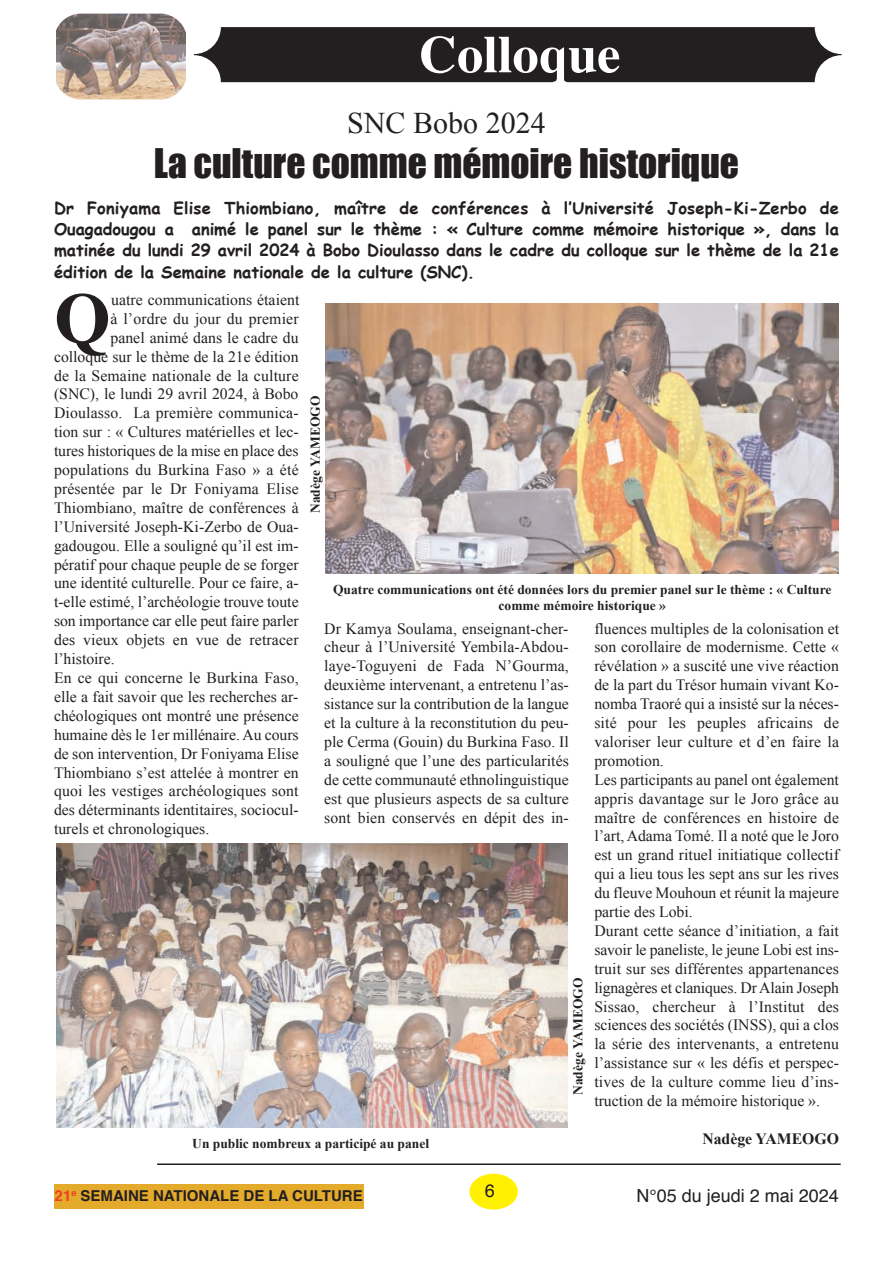
<style>
.page{position:relative;width:893px;height:1263px;background:#fff}
.page>*{position:absolute;margin:0;border:0;box-sizing:border-box;transform-origin:0 0}
.t1{font:700 72.75px "Times New Roman";color:#231f20}
.t2{font:700 52.5px "Times";color:#fff}
.t3{font:37.5px "Impact";color:#231f20}
.t4{font:30px "Times New Roman";color:#231f20}
.t5{font:18px "Helvetica";color:#231f20}
.t6{font:700 16.5px/21.3px "Comic Sans MS";color:#231f20;text-align:justify}
.t7{font:15.75px/18.9px "Times New Roman";color:#231f20;text-align:justify}
.t8{font:700 15.75px "Times New Roman";color:#231f20}
.t9{font:700 15px "Helvetica";color:#231f20}
.t10{font:700 13.5px/16.2px "Times New Roman";color:#231f20;text-align:center}
.s1{color:#ef3e25}
</style>
<div class="page">
<img style="left:57px;top:14px;width:129px;height:85px">
<hr style="left:157px;top:1163px;width:684px;height:2px;background:#231f20">
<div style="left:469px;top:1174px;width:49px;height:35px;background:#fff101;border-radius:50%"></div>
<div style="left:54px;top:1184px;width:309px;height:25px;background:#e3aa2b"></div>
<div style="left:194px;top:27px;width:648px;height:55px;background:#231f20;border-radius:27px"></div>
<img style="left:326px;top:303px;width:513px;height:270px">
<img style="left:56px;top:844px;width:511px;height:283px">
<h2 class="t2" style="left:419px;top:33px;width:203px">Colloque</h2>
<h3 class="t4" style="left:347px;top:106px;width:200px">SNC Bobo 2024</h3>
<h3 class="t3" style="left:154px;top:140px;width:587px">La culture comme mémoire historique</h3>
<p class="t6" style="left:54px;top:196px;width:786px">Dr Foniyama Elise Thiombiano, maître de conférences à l’Université Joseph-Ki-Zerbo de Ouagadougou a animé le panel sur le thème : « Culture comme mémoire historique », dans la matinée du lundi 29 avril 2024 à Bobo Dioulasso dans le cadre du colloque sur le thème de la 21e édition de la Semaine nationale de la culture (SNC).</p>
<h1 class="t1" style="left:54px;top:278px;width:58px">Q</h1>
<p class="t7" style="left:111px;top:290px;width:190px">uatre communications étaient</p>
<p class="t7" style="left:110px;top:309px;width:190px">à l’ordre du jour du premier</p>
<p class="t7" style="left:110px;top:328px;width:190px">panel animé dans le cadre du</p>
<p class="t7" style="left:54px;top:347px;width:246px">colloque sur le thème de la 21e édition</p>
<p class="t7" style="left:54px;top:366px;width:246px">de la Semaine nationale de la culture</p>
<p class="t7" style="left:54px;top:385px;width:246px">(SNC), le lundi 29 avril 2024, à Bobo</p>
<p class="t7" style="left:54px;top:404px;width:246px">Dioulasso. La première communica-</p>
<p class="t7" style="left:54px;top:422px;width:246px">tion sur : « Cultures matérielles et lec-</p>
<p class="t7" style="left:54px;top:441px;width:246px">tures historiques de la mise en place des</p>
<p class="t7" style="left:54px;top:460px;width:246px">populations du Burkina Faso » a été</p>
<p class="t7" style="left:54px;top:479px;width:246px">présentée par le Dr Foniyama Elise</p>
<p class="t7" style="left:54px;top:498px;width:246px">Thiombiano, maître de conférences à</p>
<p class="t7" style="left:54px;top:517px;width:246px">l’Université Joseph-Ki-Zerbo de Oua-</p>
<p class="t7" style="left:54px;top:536px;width:246px">gadougou. Elle a souligné qu’il est im-</p>
<p class="t7" style="left:54px;top:555px;width:246px">pératif pour chaque peuple de se forger</p>
<p class="t7" style="left:54px;top:574px;width:246px">une identité culturelle. Pour ce faire, a-</p>
<p class="t7" style="left:54px;top:593px;width:246px">t-elle estimé, l’archéologie trouve toute</p>
<p class="t7" style="left:54px;top:611px;width:246px">son importance car elle peut faire parler</p>
<p class="t7" style="left:54px;top:630px;width:246px">des vieux objets en vue de retracer</p>
<p class="t7" style="left:54px;top:649px;width:62px">l’histoire.</p>
<p class="t7" style="left:54px;top:668px;width:246px">En ce qui concerne le Burkina Faso,</p>
<p class="t7" style="left:54px;top:687px;width:246px">elle a fait savoir que les recherches ar-</p>
<p class="t7" style="left:54px;top:706px;width:246px">chéologiques ont montré une présence</p>
<p class="t7" style="left:54px;top:725px;width:246px">humaine dès le 1er millénaire. Au cours</p>
<p class="t7" style="left:54px;top:744px;width:246px">de son intervention, Dr Foniyama Elise</p>
<p class="t7" style="left:54px;top:763px;width:246px">Thiombiano s’est attelée à montrer en</p>
<p class="t7" style="left:54px;top:782px;width:246px">quoi les vestiges archéologiques sont</p>
<p class="t7" style="left:54px;top:800px;width:246px">des déterminants identitaires, sociocul-</p>
<p class="t7" style="left:54px;top:819px;width:157px">turels et chronologiques.</p>
<p class="t10" style="left:307px;top:513px;width:119px;rotate:-90deg">Nadège YAMEOGO</p>
<p class="t10" style="left:333px;top:581px;width:500px">Quatre communications ont été données lors du premier panel sur le thème : « Culture comme mémoire historique »</p>
<p class="t7" style="left:324px;top:619px;width:246px">Dr Kamya Soulama, enseignant-cher&shy;cheur à l’Université Yembila-Abdou&shy;laye-Toguyeni de Fada N’Gourma, deuxième intervenant, a entretenu l’as&shy;sistance sur la contribution de la langue et la culture à la reconstitution du peu&shy;ple Cerma (Gouin) du Burkina Faso. Il a souligné que l’une des particularités de cette communauté ethnolinguistique est que plusieurs aspects de sa culture sont bien conservés en dépit des in-</p>
<p class="t7" style="left:594px;top:619px;width:246px;text-align:left">fluences multiples de la colonisation et son corollaire de modernisme. Cette « révélation » a suscité une vive réaction de la part du Trésor humain vivant Ko&shy;nomba Traoré qui a insisté sur la néces&shy;sité pour les peuples africains de valoriser leur culture et d’en faire la promotion.<br>Les participants au panel ont également appris davantage sur le Joro grâce au maître de conférences en histoire de l’art, Adama Tomé. Il a noté que le Joro est un grand rituel initiatique collectif qui a lieu tous les sept ans sur les rives du fleuve Mouhoun et réunit la majeure partie des Lobi.<br>Durant cette séance d’initiation, a fait savoir le paneliste, le jeune Lobi est ins&shy;truit sur ses différentes appartenances lignagères et claniques. Dr Alain Joseph Sissao, chercheur à l’Institut des sciences des sociétés (INSS), qui a clos la série des intervenants, a entretenu l’assistance sur « les défis et perspec&shy;tives de la culture comme lieu d’ins&shy;truction de la mémoire historique ».</p>
<p class="t8" style="left:702px;top:1129px;width:138px">Nadège YAMEOGO</p>
<p class="t10" style="left:570px;top:1095px;width:119px;rotate:-90deg">Nadège YAMEOGO</p>
<p class="t10" style="left:192px;top:1135px;width:238px">Un public nombreux a participé au panel</p>
<p class="t9" style="left:55px;top:1189px;width:310px"><span class="s1">21</span><sup>e</sup> SEMAINE NATIONALE DE LA CULTURE</p>
<p class="t5" style="left:485px;top:1183px;width:12px">6</p>
<p class="t5" style="left:637px;top:1188px;width:204px">N°05 du jeudi 2 mai 2024</p>
</div>
